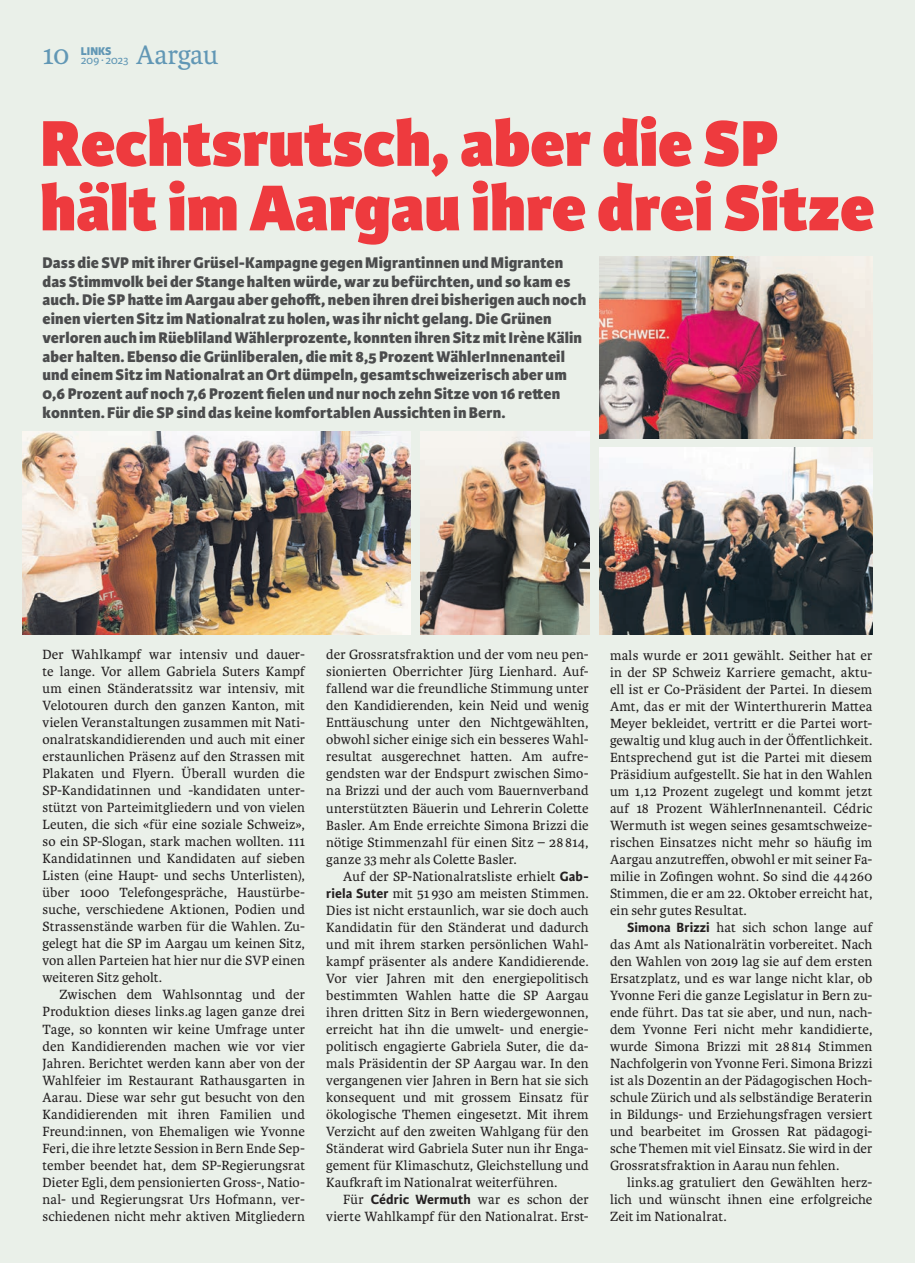
<style>
.page{position:relative;width:915px;height:1263px;background:#fff}
.page>*{position:absolute;margin:0;border:0;box-sizing:border-box;transform-origin:0 0}
.t1{font:800 69px/64.5px "Karmina Sans";color:#ee3a3e}
.t2{font:28.5px "Karmina";letter-spacing:-.005em;color:#6197b5}
.t3{font:800 16.5px/18.8px "Karmina Sans";letter-spacing:.005em;color:#4b4c4d}
.t4{font:14.25px/17px "Karmina";letter-spacing:.01em;color:#231f20;text-align:justify}
.t5{font:12px "Karmina Sans";color:#6197b5}
.t6{font:800 12px "Karmina Sans";color:#6197b5}
.s1{font-family:"Karmina Sans";font-weight:700}
</style>
<div class="page">
<div style="left:0;top:0;width:914px;height:1263px;background:#eaf0e9"></div>
<img style="left:420px;top:432px;width:169px;height:203px">
<img style="left:23px;top:432px;width:387px;height:203px">
<img style="left:599px;top:257px;width:273px;height:182px">
<img style="left:599px;top:448px;width:273px;height:187px">
<p class="t5" style="left:81px;top:53px;width:49px">209∙ 2023</p>
<h2 class="t2" style="left:136px;top:39px;width:84px">Aargau</h2>
<h2 class="t2" style="left:43px;top:39px;width:28px">10</h2>
<p class="t6" style="left:81px;top:44px;width:32px">LINKS</p>
<h1 class="t1" style="left:40px;top:114px;width:835px">Rechtsrutsch, aber die SP hält im Aargau ihre drei Sitze</h1>
<p class="t3" style="left:43px;top:254px;width:545px">Dass die SVP mit ihrer Grüsel-Kampagne gegen Migrantinnen und Migranten das Stimmvolk bei der Stange halten würde, war zu befürchten, und so kam es auch. Die SP hatte im Aargau aber gehofft, neben ihren drei bisherigen auch noch einen vierten Sitz im Nationalrat zu holen, was ihr nicht gelang. Die Grünen verloren auch im Rüebliland Wählerprozente, konnten ihren Sitz mit Irène Kälin aber halten. Ebenso die Grünliberalen, die mit 8,5 Prozent WählerInnenanteil und einem Sitz im Nationalrat an Ort dümpeln, gesamtschweizerisch aber um 0,6 Prozent auf noch 7,6 Prozent fielen und nur noch zehn Sitze von 16 retten konnten. Für die SP sind das keine komfortablen Aussichten in Bern.</p>
<p class="t4" style="left:43px;top:646px;width:264px">Der Wahlkampf war intensiv und dauer&shy;te lange. Vor allem Gabriela Suters Kampf um einen Ständeratssitz war intensiv, mit Velotouren durch den ganzen Kanton, mit vielen Veranstaltungen zusammen mit Nati&shy;onalratskandidierenden und auch mit einer erstaunlichen Präsenz auf den Strassen mit Plakaten und Flyern. Überall wurden die SP-Kandidatinnen und -kandidaten unter&shy;stützt von Parteimitgliedern und von vielen Leuten, die sich «für eine soziale Schweiz», so ein SP-Slogan, stark machen wollten. 111<br>Kandidatinnen und Kandidaten auf sieben Listen (eine Haupt- und sechs Unterlisten), über 1000 Telefongespräche, Haustürbe&shy;suche, verschiedene Aktionen, Podien und Strassenstände warben für die Wahlen. Zu&shy;gelegt hat die SP im Aargau um keinen Sitz, von allen Parteien hat hier nur die SVP einen weiteren Sitz geholt.</p>
<p class="t4" style="left:43px;top:986px;width:264px;text-indent:17px">Zwischen dem Wahlsonntag und der Produktion dieses links.ag lagen ganze drei Tage, so konnten wir keine Umfrage unter den Kandidierenden machen wie vor vier Jahren. Berichtet werden kann aber von der Wahlfeier im Restaurant Rathausgarten in Aarau. Diese war sehr gut besucht von den Kandidierenden mit ihren Familien und Freund:innen, von Ehemaligen wie Yvonne Feri, die ihre letzte Session in Bern Ende Sep&shy;tember beendet hat, dem SP-Regierungsrat Dieter Egli, dem pensionierten Gross-, Natio&shy;nal- und Regierungsrat Urs Hofmann, ver&shy;schiedenen nicht mehr aktiven Mitgliedern</p>
<p class="t4" style="left:326px;top:646px;width:264px">der Grossratsfraktion und der vom neu pen&shy;sionierten Oberrichter Jürg Lienhard. Auf&shy;fallend war die freundliche Stimmung unter den Kandidierenden, kein Neid und wenig Enttäuschung unter den Nichtgewählten, obwohl sicher einige sich ein besseres Wahl&shy;resultat ausgerechnet hatten. Am aufre&shy;gendsten war der Endspurt zwischen Simo&shy;na Brizzi und der auch vom Bauernverband unterstützten Bäuerin und Lehrerin Colette Basler. Am Ende erreichte Simona Brizzi die nötige Stimmenzahl für einen Sitz – 28 814, ganze 33 mehr als Colette Basler.</p>
<p class="t4" style="left:326px;top:868px;width:264px;text-indent:17px">Auf der SP-Nationalratsliste erhielt <span class="s1">Gab&shy;riela Suter</span> mit 51930 am meisten Stimmen.<br>Dies ist nicht erstaunlich, war sie doch auch Kandidatin für den Ständerat und dadurch und mit ihrem starken persönlichen Wahl&shy;kampf präsenter als andere Kandidierende.<br>Vor vier Jahren mit den energiepolitisch bestimmten Wahlen hatte die SP Aargau ihren dritten Sitz in Bern wiedergewonnen, erreicht hat ihn die umwelt- und energie&shy;politisch engagierte Gabriela Suter, die da&shy;mals Präsidentin der SP Aargau war. In den vergangenen vier Jahren in Bern hat sie sich konsequent und mit grossem Einsatz für ökologische Themen eingesetzt. Mit ihrem Verzicht auf den zweiten Wahlgang für den Ständerat wird Gabriela Suter nun ihr Enga&shy;gement für Klimaschutz, Gleichstellung und Kaufkraft im Nationalrat weiterführen.</p>
<p class="t4" style="left:326px;top:1191px;width:264px;text-align:right">Für <span class="s1">Cédric Wermuth</span> war es schon der vierte Wahlkampf für den Nationalrat. Erst-</p>
<p class="t4" style="left:609px;top:647px;width:264px">mals wurde er 2011 gewählt. Seither hat er in der SP Schweiz Karriere gemacht, aktu&shy;ell ist er Co-Präsident der Partei. In diesem Amt, das er mit der Winterthurerin Mattea Meyer bekleidet, vertritt er die Partei wort&shy;gewaltig und klug auch in der Öffentlichkeit.<br>Entsprechend gut ist die Partei mit diesem Präsidium aufgestellt. Sie hat in den Wahlen um 1,12 Prozent zugelegt und kommt jetzt auf 18 Prozent WählerInnenanteil. Cédric Wermuth ist wegen seines gesamtschweize&shy;rischen Einsatzes nicht mehr so häufig im Aargau anzutreffen, obwohl er mit seiner Fa&shy;milie in Zofingen wohnt. So sind die 44260<br>Stimmen, die er am 22. Oktober erreicht hat, ein sehr gutes Resultat.</p>
<p class="t4" style="left:609px;top:919px;width:264px;text-indent:17px"><span class="s1">Simona Brizzi</span> hat sich schon lange auf das Amt als Nationalrätin vorbereitet. Nach den Wahlen von 2019 lag sie auf dem ersten Ersatzplatz, und es war lange nicht klar, ob Yvonne Feri die ganze Legislatur in Bern zu&shy;ende führt. Das tat sie aber, und nun, nach&shy;dem Yvonne Feri nicht mehr kandidierte, wurde Simona Brizzi mit 28 814 Stimmen Nachfolgerin von Yvonne Feri. Simona Brizzi ist als Dozentin an der Pädagogischen Hoch&shy;schule Zürich und als selbständige Beraterin in Bildungs- und Erziehungsfragen versiert und bearbeitet im Grossen Rat pädagogi&shy;sche Themen mit viel Einsatz. Sie wird in der Grossratsfraktion in Aarau nun fehlen.</p>
<p class="t4" style="left:609px;top:1174px;width:264px;text-indent:17px">links.ag gratuliert den Gewählten herz&shy;lich und wünscht ihnen eine erfolgreiche Zeit im Nationalrat.</p>
</div>
